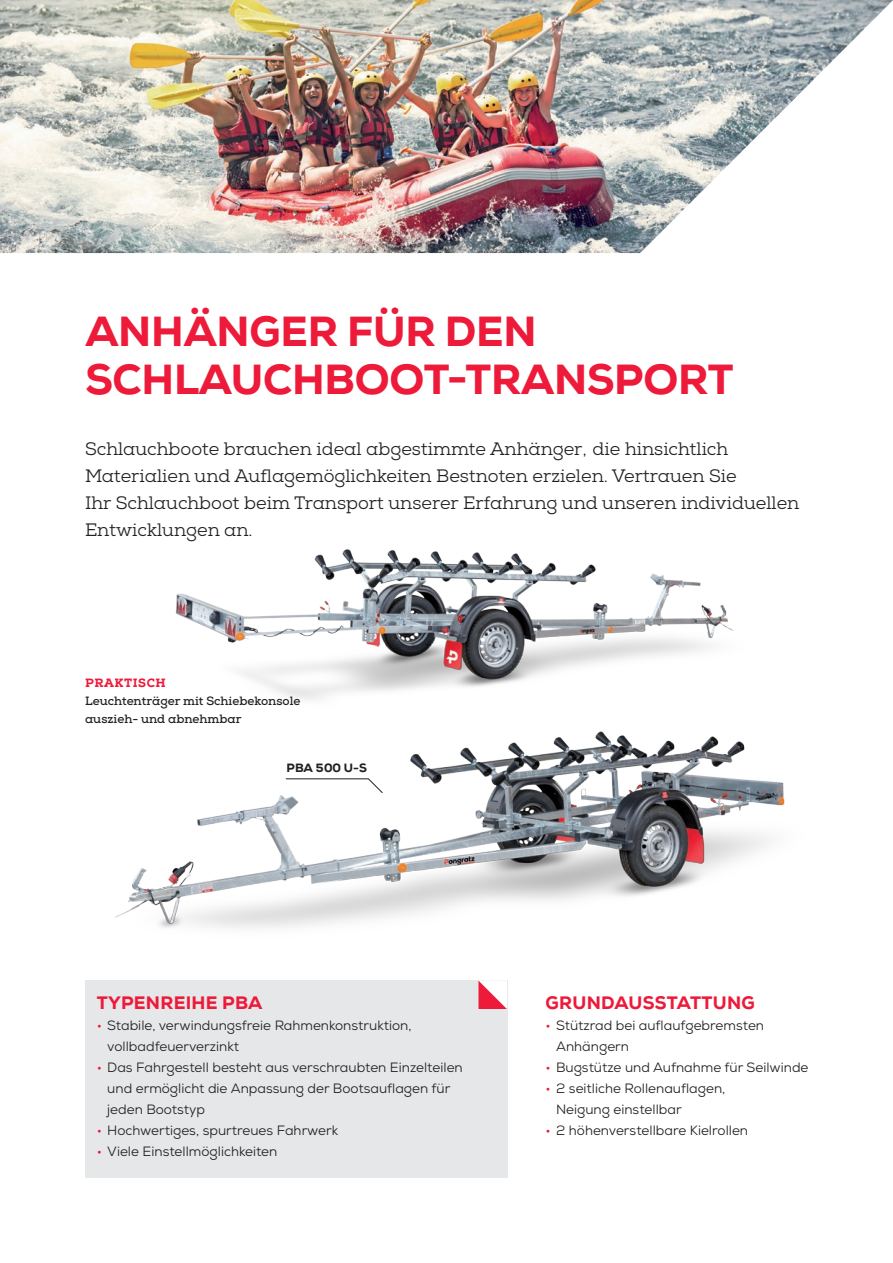
<style>
.page{position:relative;width:893px;height:1263px;background:#fff}
.page>*{position:absolute;margin:0;border:0;box-sizing:border-box;transform-origin:0 0}
.t1{font:800 42px "Nexa";letter-spacing:-.005em;color:#ed1a3a}
.t2{font:18px/27px "Nexa Slab";color:#231f20}
.t3{font:800 18px "Nexa";letter-spacing:.015em;color:#ed1a3a}
.t4{font:13.5px "Nexa";color:#231f20}
.t5{font:700 12px "Nexa Slab";color:#231f20}
.t6{font:800 12px "Nexa";color:#231f20}
.t7{font:800 12px "Nexa Slab";letter-spacing:.045em;color:#ed1a3a}
.s1{color:#ed1a3a}
</style>
<div class="page">
<img style="left:0;top:0;width:893px;height:253px">
<div style="left:85px;top:980px;width:422px;height:198px;background:#e6e7e9"></div>
<img style="left:115px;top:799px;width:670px;height:266px">
<img style="left:175px;top:549px;width:609px;height:250px">
<p class="t1" style="left:85px;top:304px;width:453px">ANHÄNGER FÜR DEN</p>
<p class="t1" style="left:85px;top:352px;width:650px">SCHLAUCHBOOT-TRANSPORT</p>
<p class="t2" style="left:85px;top:436px;width:645px">Schlauchboote brauchen ideal abgestimmte Anhänger, die hinsichtlich</p>
<p class="t2" style="left:85px;top:463px;width:653px">Materialien und Auflagemöglichkeiten Bestnoten erzielen. Vertrauen Sie</p>
<p class="t2" style="left:85px;top:490px;width:716px">Ihr Schlauchboot beim Transport unserer Erfahrung und unseren individuellen<br>Entwicklungen an.</p>
<p class="t7" style="left:85px;top:675px;width:82px">PRAKTISCH</p>
<p class="t5" style="left:85px;top:694px;width:217px">Leuchtenträger mit Schiebekonsole</p>
<p class="t5" style="left:85px;top:712px;width:158px">auszieh- und abnehmbar</p>
<p class="t6" style="left:287px;top:760px;width:82px">PBA 500 U-S</p>
<p class="t3" style="left:97px;top:991px;width:167px">TYPENREIHE PBA</p>
<p class="t4" style="left:97px;top:1017px;width:316px"><span class="s1">•</span> Stabile, verwindungsfreie Rahmenkonstruktion,</p>
<p class="t4" style="left:107px;top:1038px;width:133px">vollbadfeuerverzinkt</p>
<p class="t4" style="left:97px;top:1059px;width:368px"><span class="s1">•</span> Das Fahrgestell besteht aus verschraubten Einzelteilen</p>
<p class="t4" style="left:107px;top:1080px;width:345px">und ermöglicht die Anpassung der Bootsauflagen für</p>
<p class="t4" style="left:107px;top:1101px;width:99px">jeden Bootstyp</p>
<p class="t4" style="left:97px;top:1122px;width:243px"><span class="s1">•</span> Hochwertiges, spurtreues Fahrwerk</p>
<p class="t4" style="left:97px;top:1143px;width:182px"><span class="s1">•</span> Viele Einstellmöglichkeiten</p>
<p class="t3" style="left:546px;top:991px;width:211px">GRUNDAUSSTATTUNG</p>
<p class="t4" style="left:545px;top:1017px;width:220px"><span class="s1">•</span> Stützrad bei auflaufgebremsten</p>
<p class="t4" style="left:556px;top:1038px;width:74px">Anhängern</p>
<p class="t4" style="left:545px;top:1059px;width:265px"><span class="s1">•</span> Bugstütze und Aufnahme für Seilwinde</p>
<p class="t4" style="left:545px;top:1080px;width:181px"><span class="s1">•</span> 2 seitliche Rollenauflagen,</p>
<p class="t4" style="left:556px;top:1101px;width:127px">Neigung einstellbar</p>
<p class="t4" style="left:545px;top:1122px;width:204px"><span class="s1">•</span> 2 höhenverstellbare Kielrollen</p>
</div>
